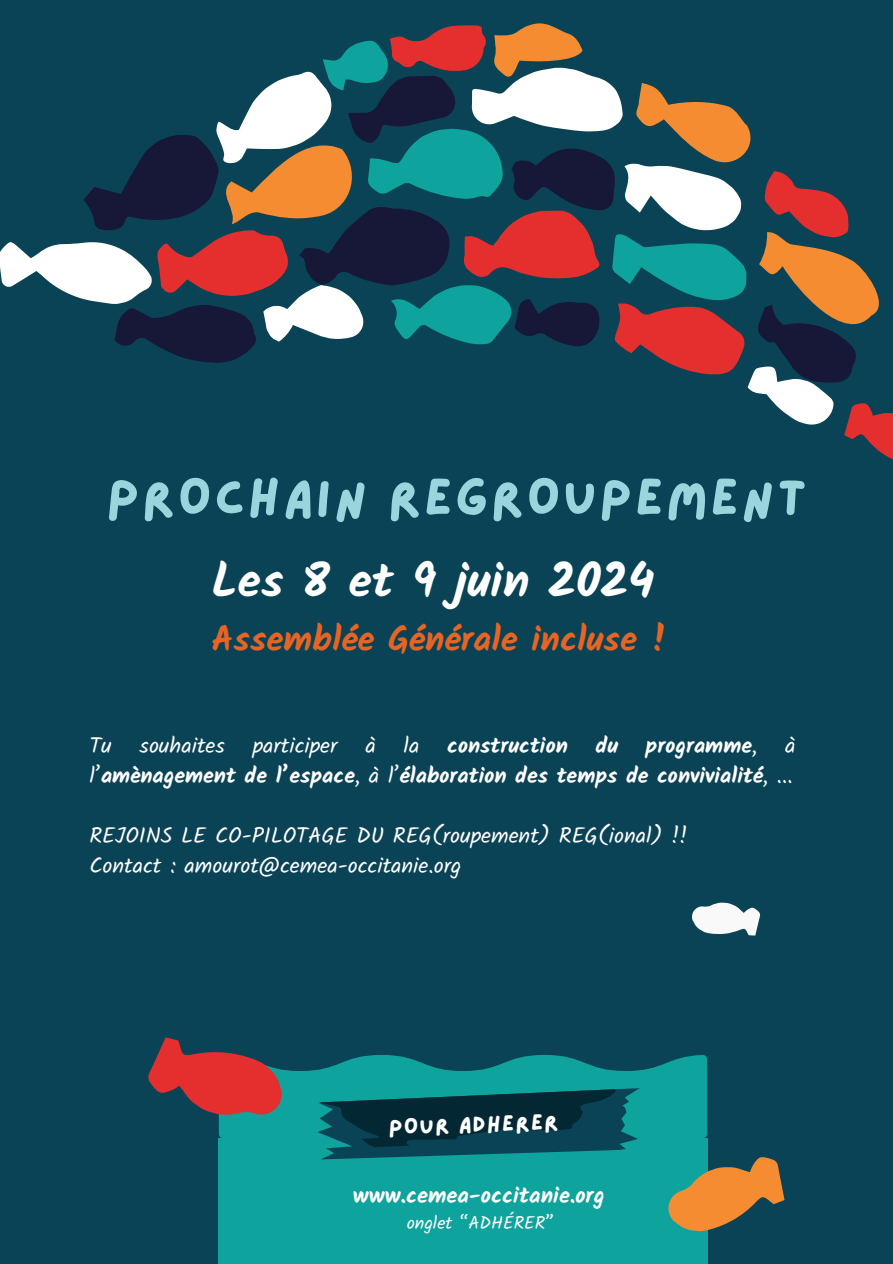
<style>
.page{position:relative;width:893px;height:1264px;background:#fff}
.page>*{position:absolute;margin:0;border:0;box-sizing:border-box;transform-origin:0 0}
.t1{font:52.2px "Lazydog";letter-spacing:.05em;color:#9ad5de}
.t2{font:700 48px "Kalam";color:#fff}
.t3{font:700 35.1px "Kalam";color:#e66424}
.t4{font:700 22.5px "Kalam";color:#fff}
.t5{font:22.5px "Lazydog";color:#fff}
.t6{font:22.05px/30px "Kalam";color:#fff}
.t7{font:700 22.05px/30px "Kalam";color:#fff;text-align:right}
.t8{font:18px "Kalam";color:#fff}
.s1{font-weight:400}
</style>
<div class="page">
<div style="left:0;top:0;width:892px;height:1263px;background:#0a4355"></div>
<svg style="left:0;top:23px;width:892px;height:436px"></svg>
<div style="left:218px;top:1138px;width:489px;height:125px;background:#0ea49d"></div>
<svg style="left:692px;top:902px;width:68px;height:33px"></svg>
<svg style="left:148px;top:1037px;width:636px;height:194px"></svg>
<h1 class="t1" style="left:106px;top:463px;width:702px">PROCHAIN REGROUPEMENT</h1>
<h2 class="t2" style="left:211px;top:552px;width:444px">Les 8 et 9 juin 2024</h2>
<h3 class="t3" style="left:211px;top:618px;width:457px">Assemblée Générale incluse !</h3>
<p class="t6" style="left:89px;top:732px;width:24px">Tu</p>
<p class="t6" style="left:140px;top:732px;width:87px">souhaites</p>
<p class="t6" style="left:253px;top:732px;width:86px">participer</p>
<p class="t6" style="left:365px;top:732px;width:12px">à</p>
<p class="t6" style="left:403px;top:732px;width:17px">la</p>
<p class="t7" style="left:447px;top:731px;width:311px">construction du programme<span class="s1">,</span></p>
<p class="t7" style="left:89px;top:731px;width:707px"><span class="s1">à<br>l’</span>amènagement de l’espace<span class="s1">, à l’</span>élaboration des temps de convivialité<span class="s1">, ...</span></p>
<p class="t6" style="left:89px;top:822px;width:600px">REJOINS LE CO-PILOTAGE DU REG(roupement) REG(ional) !!<br>Contact : amourot@cemea-occitanie.org</p>
<p class="t5" style="left:388px;top:1112px;width:171px;rotate:-2deg">POUR ADHERER</p>
<p class="t4" style="left:353px;top:1182px;width:253px">www.cemea-occitanie.org</p>
<p class="t8" style="left:406px;top:1210px;width:149px">onglet “ADHÉRER”</p>
</div>
